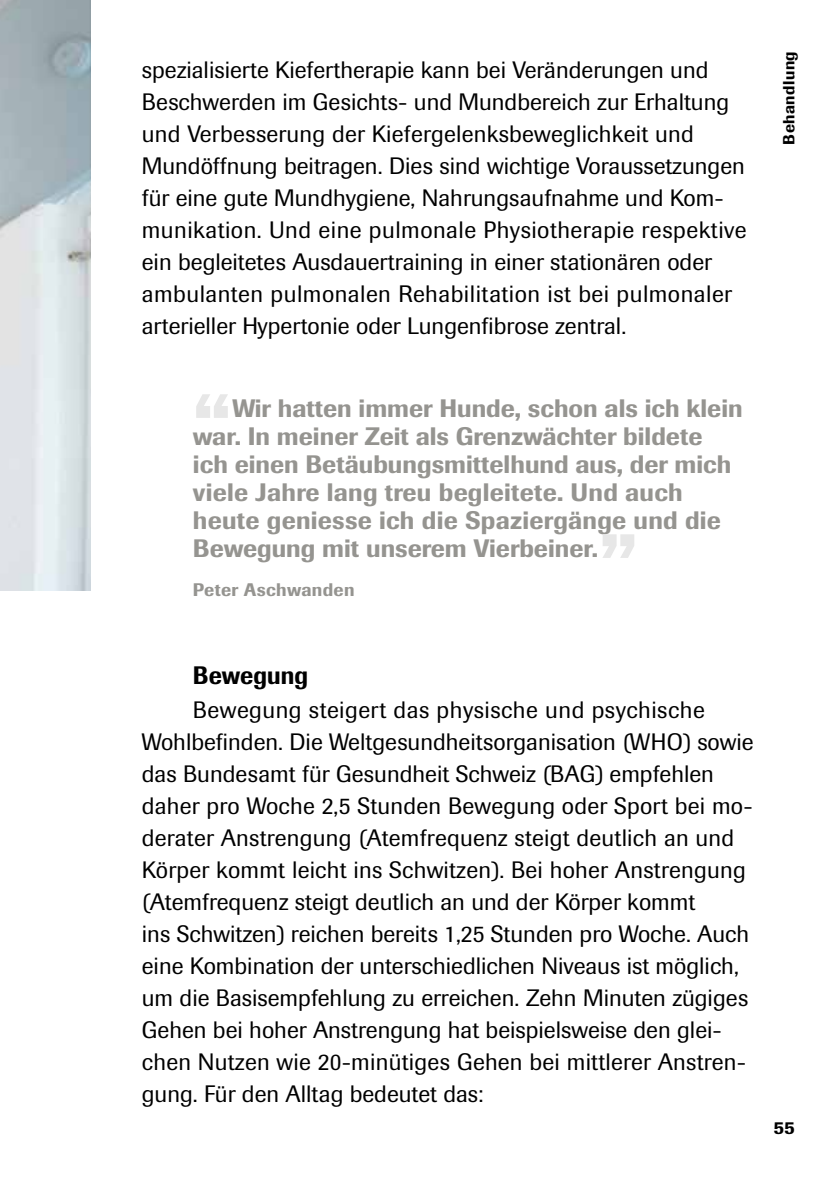
<style>
.page{position:relative;width:840px;height:1191px;background:#fff}
.page>*{position:absolute;margin:0;border:0;box-sizing:border-box;transform-origin:0 0}
.t1{font:500 80px "Imago";color:#e7e7e7}
.t2{font:500 25px/28px "Imago";color:#959490}
.t3{font:500 25px "Imago";letter-spacing:.005em;color:#000;scale:.93 1}
.t4{font:23.6px/32px "Imago";color:#000}
.t5{font:500 18px "Imago";letter-spacing:.02em;color:#959490}
.t6{font:500 18px "Imago";color:#000}
.t7{font:500 16px "Imago";letter-spacing:.03em;color:#000}
</style>
<div class="page">
<img style="left:0;top:0;width:91px;height:590px">
<p class="t4" style="left:142px;top:54px;width:606px">spezialisierte Kiefertherapie kann bei Veränderungen und Beschwerden im Gesichts- und Mundbereich zur Erhaltung und Verbesserung der Kiefergelenksbeweglichkeit und Mundöffnung beitragen. Dies sind wichtige Voraussetzungen für eine gute Mundhygiene, Nahrungsaufnahme und Kom&shy;munikation. Und eine pulmonale Physiotherapie respektive ein begleitetes Ausdauertraining in einer stationären oder ambulanten pulmonalen Rehabilitation ist bei pulmonaler arterieller Hypertonie oder Lungenfibrose zentral.</p>
<h1 class="t1" style="left:193px;top:374px;width:40px">“</h1>
<p class="t2" style="left:193px;top:394px;width:551px;text-indent:39px">Wir hatten immer Hunde, schon als ich klein war. In meiner Zeit als Grenzwächter bildete ich einen Betäubungsmittelhund aus, der mich viele Jahre lang treu begleitete. Und auch heute geniesse ich die Spaziergänge und die Bewegung mit unserem Vierbeiner.</p>
<p class="t5" style="left:193px;top:578px;width:163px">Peter Aschwanden</p>
<h1 class="t1" style="left:598px;top:514px;width:40px">”</h1>
<p class="t7" style="left:778px;top:145px;width:95px;rotate:-90deg">Behandlung</p>
<p class="t3" style="left:193px;top:660px;width:125px">Bewegung</p>
<p class="t4" style="left:142px;top:694px;width:613px;text-indent:51px">Bewegung steigert das physische und psychische Wohlbefinden. Die Weltgesundheitsorganisation (WHO) sowie das Bundesamt für Gesundheit Schweiz (BAG) empfehlen daher pro Woche 2,5 Stunden Bewegung oder Sport bei mo&shy;derater Anstrengung (Atemfrequenz steigt deutlich an und Körper kommt leicht ins Schwitzen). Bei hoher Anstrengung (Atemfrequenz steigt deutlich an und der Körper kommt<br>ins Schwitzen) reichen bereits 1,25 Stunden pro Woche. Auch eine Kombination der unterschiedlichen Niveaus ist möglich, um die Basisempfehlung zu erreichen. Zehn Minuten zügiges Gehen bei hoher Anstrengung hat beispielsweise den glei&shy;chen Nutzen wie 20-minütiges Gehen bei mittlerer Anstren&shy;gung. Für den Alltag bedeutet das:</p>
<p class="t6" style="left:773px;top:1117px;width:22px">55</p>
</div>
